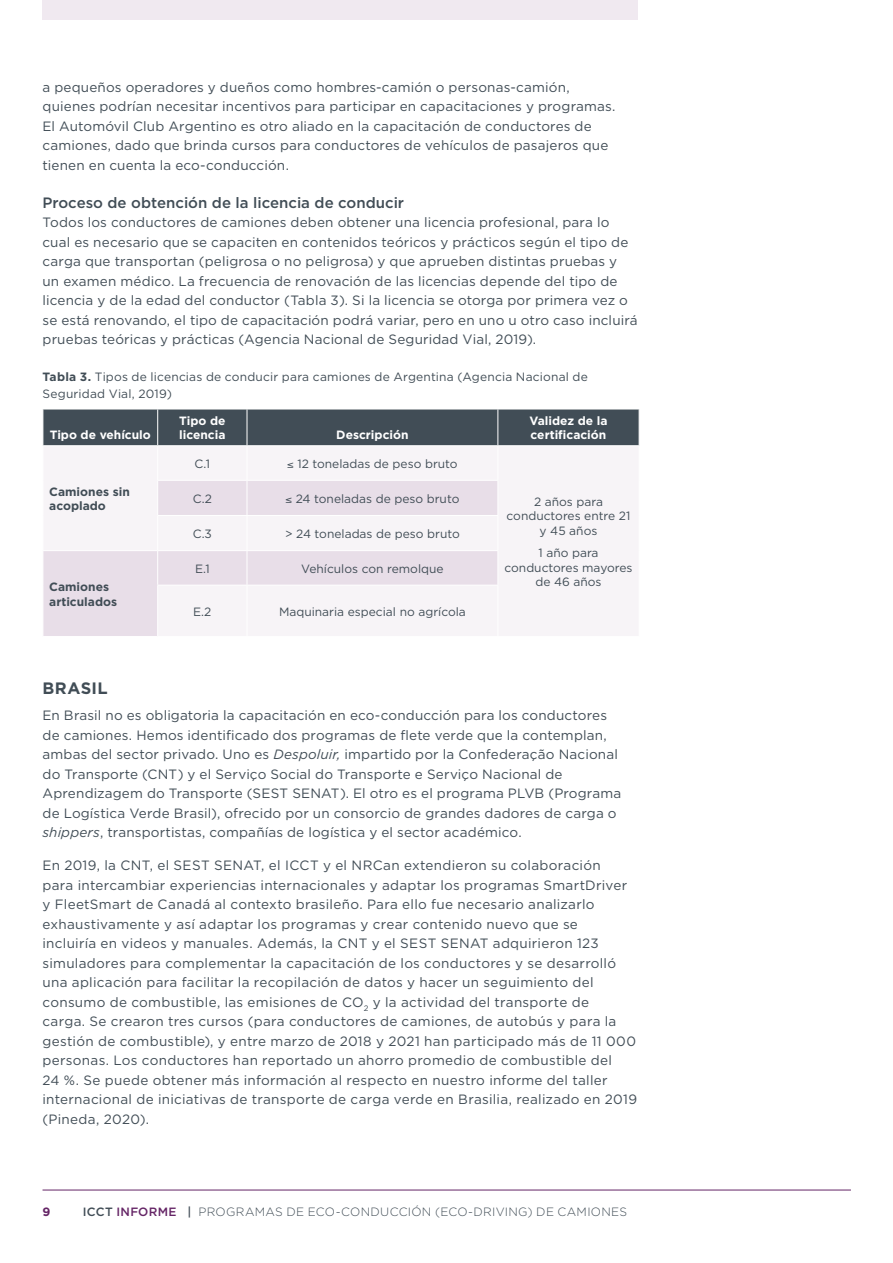
<style>
.page{position:relative;width:893px;height:1263px;background:#fff}
.page>*{position:absolute;margin:0;border:0;box-sizing:border-box;transform-origin:0 0}
.t1{font:700 16.5px "Gotham";letter-spacing:.02em;color:#414d56}
.t2{font:500 15px "Gotham";color:#414d56}
.t3{font:13.5px/19.5px "Gotham";letter-spacing:.015em;color:#414d56}
.t4{font:12px/14.4px "Gotham";color:#414d56;text-align:center}
.t5{font:700 12px/14.4px "Gotham";color:#fff}
.t6{font:300 12px "Gotham";letter-spacing:.025em;color:#414d56}
.t7{font:700 12px/14.4px "Gotham";color:#414d56}
.t8{font:700 12px "Gotham";color:#652566}
.s1{font-weight:700}
.s2{font-style:italic}
.s3{font-weight:500}
.s4{font-weight:500;color:#652566}
</style>
<div class="page">
<hr style="left:43px;top:1190px;width:808px;height:1px;background:#652566">
<div style="left:43px;top:0;width:595px;height:20px;background:#f0e9f0"></div>
<div style="left:44px;top:410px;width:595px;height:35px;background:#414d56"></div>
<div style="left:44px;top:447px;width:594px;height:189px;background:#f7f4f7"></div>
<svg style="left:44px;top:480px;width:453px;height:156px;fill:#f7f4f7"></svg>
<hr style="left:157px;top:409px;width:1px;height:36px;background:#fff">
<hr style="left:247px;top:409px;width:1px;height:36px;background:#fff">
<hr style="left:497px;top:409px;width:1px;height:36px;background:#fff">
<hr style="left:247px;top:446px;width:1px;height:34px;background:#fff">
<hr style="left:497px;top:446px;width:1px;height:34px;background:#fff">
<hr style="left:157px;top:480px;width:90px;height:1px;background:#fff">
<hr style="left:247px;top:480px;width:251px;height:1px;background:#fff">
<hr style="left:247px;top:481px;width:1px;height:34px;background:#fff">
<hr style="left:497px;top:481px;width:1px;height:34px;background:#fff">
<hr style="left:157px;top:515px;width:90px;height:1px;background:#fff">
<hr style="left:247px;top:515px;width:251px;height:1px;background:#fff">
<hr style="left:247px;top:516px;width:1px;height:34px;background:#fff">
<hr style="left:497px;top:516px;width:1px;height:34px;background:#fff">
<hr style="left:43px;top:550px;width:115px;height:1px;background:#fff">
<hr style="left:158px;top:550px;width:89px;height:1px;background:#fff">
<hr style="left:247px;top:550px;width:251px;height:1px;background:#fff">
<hr style="left:247px;top:551px;width:1px;height:34px;background:#fff">
<hr style="left:497px;top:551px;width:1px;height:34px;background:#fff">
<hr style="left:157px;top:585px;width:90px;height:1px;background:#fff">
<hr style="left:247px;top:585px;width:251px;height:1px;background:#fff">
<hr style="left:247px;top:585px;width:1px;height:51px;background:#fff">
<hr style="left:497px;top:585px;width:1px;height:51px;background:#fff">
<hr style="left:157px;top:446px;width:1px;height:34px;background:#fff">
<hr style="left:157px;top:481px;width:1px;height:34px;background:#fff">
<hr style="left:157px;top:516px;width:1px;height:34px;background:#fff">
<hr style="left:157px;top:551px;width:1px;height:34px;background:#fff">
<hr style="left:157px;top:585px;width:1px;height:51px;background:#fff">
<p class="t3" style="left:43px;top:77px;width:575px">a pequeños operadores y dueños como hombres-camión o personas-camión, quienes podrían necesitar incentivos para participar en capacitaciones y programas.<br>El Automóvil Club Argentino es otro aliado en la capacitación de conductores de camiones, dado que brinda cursos para conductores de vehículos de pasajeros que tienen en cuenta la eco-conducción.</p>
<p class="t2" style="left:43px;top:193px;width:363px">Proceso de obtención de la licencia de conducir</p>
<p class="t3" style="left:43px;top:213px;width:597px">Todos los conductores de camiones deben obtener una licencia profesional, para lo cual es necesario que se capaciten en contenidos teóricos y prácticos según el tipo de carga que transportan (peligrosa o no peligrosa) y que aprueben distintas pruebas y<br>un examen médico. La frecuencia de renovación de las licencias depende del tipo de licencia y de la edad del conductor (Tabla 3). Si la licencia se otorga por primera vez o se está renovando, el tipo de capacitación podrá variar, pero en uno u otro caso incluirá pruebas teóricas y prácticas (Agencia Nacional de Seguridad Vial, 2019).</p>
<p class="t4" style="left:43px;top:368px;width:547px;line-height:16.5px;text-align:left"><span class="s1">Tabla 3.</span> Tipos de licencias de conducir para camiones de Argentina (Agencia Nacional de<br>Seguridad Vial, 2019)</p>
<p class="t5" style="left:50px;top:428px;width:103px">Tipo de vehículo</p>
<p class="t5" style="left:179px;top:413px;width:48px">Tipo de licencia</p>
<p class="t5" style="left:530px;top:413px;width:79px">Validez de la certificación</p>
<p class="t5" style="left:336px;top:428px;width:74px">Descripción</p>
<p class="t7" style="left:49px;top:484px;width:82px">Camiones sin acoplado</p>
<p class="t7" style="left:49px;top:580px;width:69px">Camiones articulados</p>
<p class="t4" style="left:195px;top:456px;width:17px">C.1</p>
<p class="t4" style="left:287px;top:456px;width:172px">≤ 12 toneladas de peso bruto</p>
<p class="t4" style="left:193px;top:491px;width:21px">C.2</p>
<p class="t4" style="left:285px;top:491px;width:175px">≤ 24 toneladas de peso bruto</p>
<p class="t4" style="left:193px;top:526px;width:21px">C.3</p>
<p class="t4" style="left:285px;top:526px;width:176px">&gt; 24 toneladas de peso bruto</p>
<p class="t4" style="left:195px;top:561px;width:16px">E.1</p>
<p class="t4" style="left:301px;top:561px;width:144px">Vehículos con remolque</p>
<p class="t4" style="left:193px;top:604px;width:20px">E.2</p>
<p class="t4" style="left:279px;top:604px;width:188px">Maquinaria especial no agrícola</p>
<p class="t4" style="left:507px;top:494px;width:125px">2 años para conductores entre 21 y 45 años</p>
<p class="t4" style="left:504px;top:546px;width:129px">1 año para conductores mayores de 46 años</p>
<p class="t1" style="left:43px;top:677px;width:67px">BRASIL</p>
<p class="t3" style="left:43px;top:705px;width:580px">En Brasil no es obligatoria la capacitación en eco-conducción para los conductores de camiones. Hemos identificado dos programas de flete verde que la contemplan, ambas del sector privado. Uno es <span class="s2">Despoluir,</span> impartido por la Confederação Nacional do Transporte (CNT) y el Serviço Social do Transporte e Serviço Nacional de Aprendizagem do Transporte (SEST SENAT). El otro es el programa PLVB (Programa de Logística Verde Brasil), ofrecido por un consorcio de grandes dadores de carga o <span class="s2">shippers</span>, transportistas, compañías de logística y el sector académico.</p>
<p class="t3" style="left:43px;top:855px;width:596px">En 2019, la CNT, el SEST SENAT, el ICCT y el NRCan extendieron su colaboración<br>para intercambiar experiencias internacionales y adaptar los programas SmartDriver y FleetSmart de Canadá al contexto brasileño. Para ello fue necesario analizarlo exhaustivamente y así adaptar los programas y crear contenido nuevo que se<br>incluiría en videos y manuales. Además, la CNT y el SEST SENAT adquirieron 123 simuladores para complementar la capacitación de los conductores y se desarrolló una aplicación para facilitar la recopilación de datos y hacer un seguimiento del consumo de combustible, las emisiones de CO<sub>2</sub> y la actividad del transporte de<br>carga. Se crearon tres cursos (para conductores de camiones, de autobús y para la gestión de combustible), y entre marzo de 2018 y 2021 han participado más de 11 000 personas. Los conductores han reportado un ahorro promedio de combustible del<br>24 %. Se puede obtener más información al respecto en nuestro informe del taller internacional de iniciativas de transporte de carga verde en Brasilia, realizado en 2019 (Pineda, 2020).</p>
<p class="t8" style="left:43px;top:1203px;width:9px">9</p>
<p class="t6" style="left:83px;top:1204px;width:546px"><span class="s3">ICCT</span> <span class="s4">INFORME</span> <span class="s3">|</span> PROGRAMAS DE ECO-CONDUCCIÓN (ECO-DRIVING) DE CAMIONES</p>
</div>
